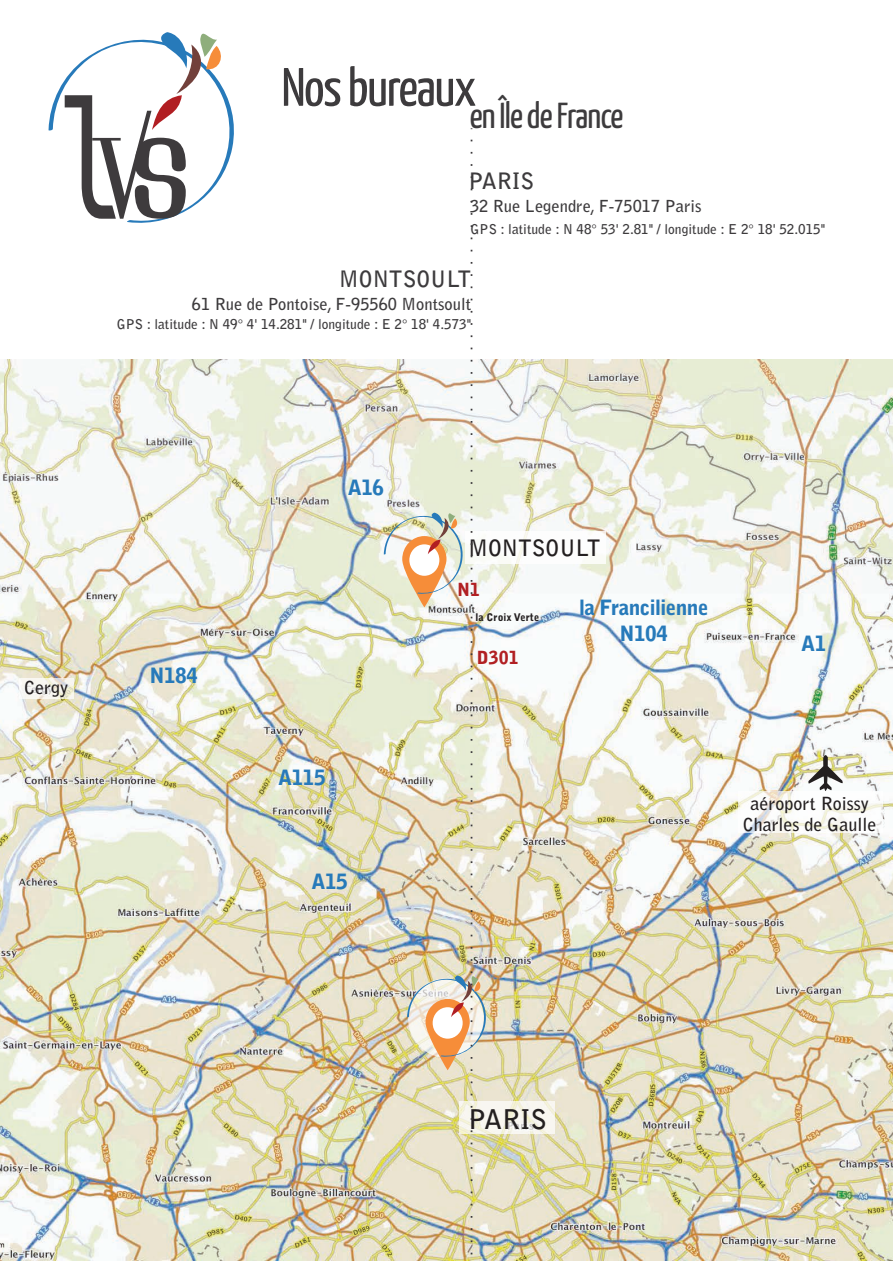
<style>
.page{position:relative;width:893px;height:1263px;background:#fff}
.page>*{position:absolute;margin:0;border:0;box-sizing:border-box;transform-origin:0 0}
.t1{font:54px "Yanone Kaffeesatz";letter-spacing:-.025em;color:#3d3b3d}
.t2{font:36px "Yanone Kaffeesatz";letter-spacing:-.025em;color:#3d3b3d}
.t3{font:700 27px "Bell Gothic Std";color:#231f20}
.t4{font:700 22.5px "Bell Gothic Std";color:#3d3b3d}
.t5{font:700 22.5px "Bell Gothic Std";color:#231f20}
.t6{font:900 21px/25.2px "Bell Gothic Std";letter-spacing:-.025em;color:#277aba;text-align:center}
.t7{font:700 18px/21.6px "Bell Gothic Std";color:#231f20;text-align:center}
.t8{font:900 18px "Bell Gothic Std";color:#b12023}
.t9{font:700 16.5px "Bell Gothic Std";color:#3d3b3d}
.t10{font:700 13.5px "Bell Gothic Std";color:#3d3b3d}
.t11{font:900 10.5px "Bell Gothic Std";color:#231f20}
</style>
<div class="page">
<img style="left:0;top:359px;width:893px;height:902px">
<svg style="left:808px;top:755px;width:35px;height:36px"></svg>
<div style="left:465px;top:532px;width:141px;height:32px;background:#fff"></div>
<svg style="left:739px;top:791px;width:144px;height:41px"></svg>
<svg style="left:489px;top:1101px;width:66px;height:32px;fill:#f8f6f0"></svg>
<svg style="left:19px;top:678px;width:55px;height:21px"></svg>
<img style="left:384px;top:140px;width:105px;height:1121px">
<svg style="left:49px;top:32px;width:185px;height:191px"></svg>
<h1 class="t1" style="left:282px;top:54px;width:196px">Nos bureaux</h1>
<h2 class="t2" style="left:470px;top:94px;width:155px">en Île de France</h2>
<h3 class="t4" style="left:468px;top:167px;width:67px">PARIS</h3>
<p class="t9" style="left:470px;top:196px;width:233px">32 Rue Legendre, F-75017 Paris</p>
<p class="t10" style="left:471px;top:221px;width:356px">GPS : latitude : N 48° 53' 2.81" / longitude : E 2° 18' 52.015"</p>
<h3 class="t4" style="left:339px;top:266px;width:134px">MONTSOULT</h3>
<p class="t9" style="left:192px;top:294px;width:281px">61 Rue de Pontoise, F-95560 Montsoult</p>
<p class="t10" style="left:117px;top:316px;width:356px">GPS : latitude : N 49° 4' 14.281" / longitude : E 2° 18' 4.573"</p>
<h3 class="t7" style="left:24px;top:677px;width:45px">Cergy</h3>
<h3 class="t6" style="left:149px;top:663px;width:50px">N184</h3>
<h3 class="t6" style="left:348px;top:475px;width:38px">A16</h3>
<h3 class="t6" style="left:278px;top:765px;width:49px">A115</h3>
<h3 class="t6" style="left:312px;top:869px;width:38px">A15</h3>
<h3 class="t5" style="left:468px;top:534px;width:134px">MONTSOULT</h3>
<h3 class="t8" style="left:457px;top:579px;width:25px">N1</h3>
<p class="t11" style="left:476px;top:611px;width:65px">la Croix Verte</p>
<h3 class="t8" style="left:477px;top:647px;width:44px">D301</h3>
<h3 class="t6" style="left:579px;top:595px;width:131px">la Francilienne<br>N104</h3>
<h3 class="t6" style="left:801px;top:631px;width:27px">A1</h3>
<h3 class="t7" style="left:743px;top:792px;width:135px">aéroport Roissy<br>Charles de Gaulle</h3>
<h3 class="t3" style="left:468px;top:1103px;width:80px">PARIS</h3>
</div>
